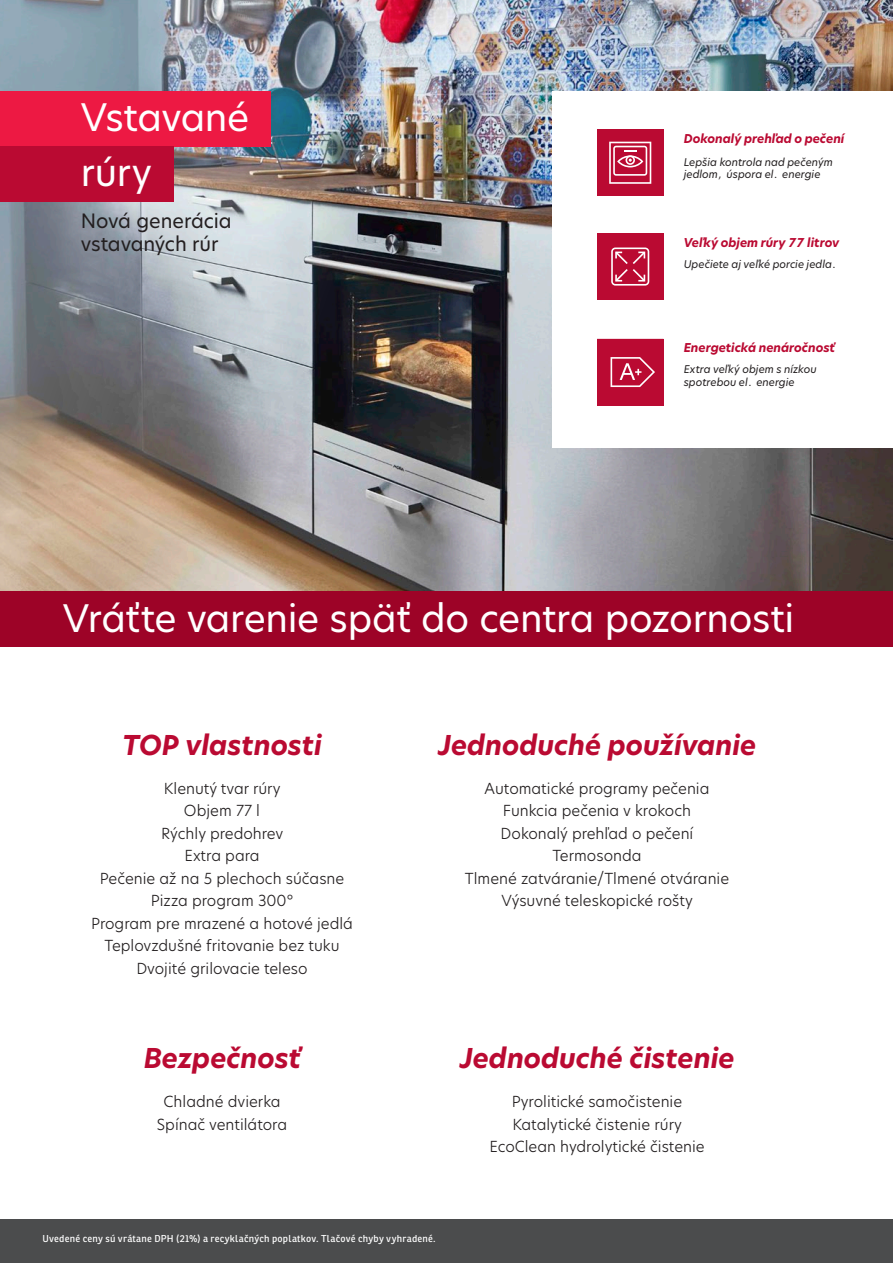
<style>
.page{position:relative;width:893px;height:1263px;background:#fff}
.page>*{position:absolute;margin:0;border:0;box-sizing:border-box;transform-origin:0 0}
.t1{font:37.35px "New Hero";letter-spacing:-.01em;color:#fff}
.t2{font:italic 700 26.85px "New Hero";letter-spacing:-.005em;color:#ba0a32}
.t3{font:19.5px/23.4px "New Hero";letter-spacing:-.005em;color:#231f20}
.t4{font:300 15px "New Hero";color:#231f20}
.t5{font:italic 700 12px "New Hero";letter-spacing:-.005em;color:#ba0a32}
.t6{font:italic 10.5px/12.6px "New Hero";color:#231f20}
.popisky_Gotham{font:9.75px "Ronnia Basic Rg";letter-spacing:.025em;color:#fff}
</style>
<div class="page">
<img style="left:435px;top:0;width:458px;height:591px">
<img style="left:0;top:0;width:435px;height:591px">
<div style="left:0;top:92px;width:270px;height:55px;background:#ed1943"></div>
<div style="left:0;top:147px;width:173px;height:55px;background:#ba0a32"></div>
<div style="left:553px;top:92px;width:340px;height:356px;background:#fff"></div>
<svg style="left:597px;top:129px;width:66px;height:67px"></svg>
<svg style="left:597px;top:233px;width:66px;height:67px"></svg>
<svg style="left:597px;top:339px;width:66px;height:66px"></svg>
<div style="left:0;top:591px;width:893px;height:55px;background:#9d0327"></div>
<div style="left:0;top:1219px;width:893px;height:44px;background:#4b4c4d"></div>
<p class="t1" style="left:81px;top:92px;width:170px">Vstavané</p>
<p class="t1" style="left:81px;top:147px;width:73px">rúry</p>
<p class="t3" style="left:81px;top:209px;width:153px">Nová generácia vstavaných rúr</p>
<p class="t5" style="left:684px;top:130px;width:162px">Dokonalý prehľad o pečení</p>
<p class="t6" style="left:684px;top:155px;width:151px">Lepšia kontrola nad pečeným jedlom, úspora el. energie</p>
<p class="t5" style="left:684px;top:234px;width:157px">Veľký objem rúry 77 litrov</p>
<p class="t6" style="left:684px;top:258px;width:156px">Upečiete aj veľké porcie jedla.</p>
<p class="t5" style="left:684px;top:340px;width:153px">Energetická nenáročnosť</p>
<p class="t6" style="left:684px;top:363px;width:134px">Extra veľký objem s nízkou</p>
<p class="t6" style="left:684px;top:376px;width:112px">spotrebou el. energie</p>
<p class="t1" style="left:63px;top:592px;width:733px">Vráťte varenie späť do centra pozornosti</p>
<p class="t2" style="left:122px;top:726px;width:201px">TOP vlastnosti</p>
<p class="t4" style="left:164px;top:778px;width:118px">Klenutý tvar rúry</p>
<p class="t4" style="left:184px;top:800px;width:78px">Objem 77 l</p>
<p class="t4" style="left:161px;top:823px;width:124px">Rýchly predohrev</p>
<p class="t4" style="left:184px;top:845px;width:77px">Extra para</p>
<p class="t4" style="left:100px;top:868px;width:246px">Pečenie až na 5 plechoch súčasne</p>
<p class="t4" style="left:151px;top:890px;width:144px">Pizza program 300°</p>
<p class="t4" style="left:91px;top:913px;width:263px">Program pre mrazené a hotové jedlá</p>
<p class="t4" style="left:105px;top:935px;width:237px">Teplovzdušné fritovanie bez tuku</p>
<p class="t4" style="left:136px;top:958px;width:173px">Dvojité grilovacie teleso</p>
<p class="t2" style="left:144px;top:1040px;width:159px">Bezpečnosť</p>
<p class="t4" style="left:164px;top:1091px;width:118px">Chladné dvierka</p>
<p class="t4" style="left:157px;top:1114px;width:132px">Spínač ventilátora</p>
<p class="t2" style="left:438px;top:726px;width:320px">Jednoduché používanie</p>
<p class="t4" style="left:485px;top:778px;width:226px">Automatické programy pečenia</p>
<p class="t4" style="left:503px;top:800px;width:190px">Funkcia pečenia v krokoch</p>
<p class="t4" style="left:501px;top:823px;width:194px">Dokonalý prehľad o pečení</p>
<p class="t4" style="left:552px;top:845px;width:91px">Termosonda</p>
<p class="t4" style="left:465px;top:868px;width:266px">Tlmené zatváranie/Tlmené otváranie</p>
<p class="t4" style="left:502px;top:890px;width:193px">Výsuvné teleskopické rošty</p>
<p class="t2" style="left:460px;top:1040px;width:276px">Jednoduché čistenie</p>
<p class="t4" style="left:512px;top:1091px;width:172px">Pyrolitické samočistenie</p>
<p class="t4" style="left:512px;top:1114px;width:171px">Katalytické čistenie rúry</p>
<p class="t4" style="left:489px;top:1136px;width:217px">EcoClean hydrolytické čistenie</p>
<p class="popisky_Gotham" style="left:43px;top:1232px;width:395px">Uvedené ceny sú vrátane DPH (21%) a recyklačných poplatkov. Tlačové chyby vyhradené.</p>
</div>
